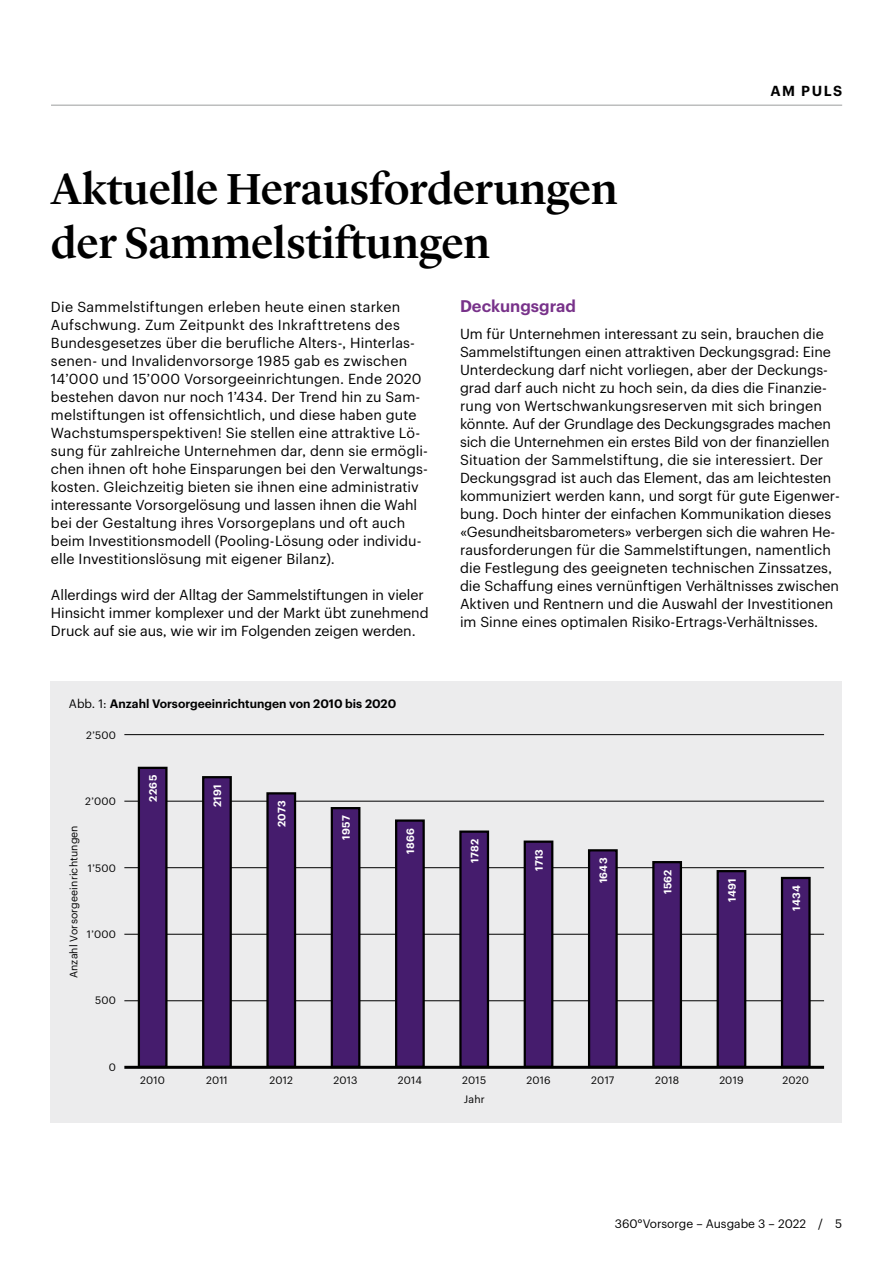
<style>
.page{position:relative;width:893px;height:1263px;background:#fff}
.page>*{position:absolute;margin:0;border:0;box-sizing:border-box;transform-origin:0 0}
.t1{font:500 45px/54px "Lyon Display";color:#000}
.t2{font:600 16.5px "Graphik";color:#78328a}
.t3{font:14.25px/18px "Graphik";color:#000}
.t4{font:600 14.25px "Graphik";letter-spacing:.105em;color:#000}
.t5{font:600 12px "Graphik";color:#000}
.t6{font:12px "Graphik";color:#000}
.t7{font:10.5px "Graphik";letter-spacing:.015em;color:#000}
.t8{font:600 10.5px "Graphik";letter-spacing:.02em;color:#fff}
.s1{font-weight:400}
</style>
<div class="page">
<div style="left:51px;top:726px;width:791px;height:396px;background:#ececed"></div>
<div style="left:51px;top:681px;width:791px;height:45px;background:#ececed"></div>
<hr style="left:124px;top:1000px;width:700px;height:1px;background:#000">
<hr style="left:124px;top:934px;width:700px;height:1px;background:#000">
<hr style="left:124px;top:867px;width:700px;height:1px;background:#000">
<hr style="left:124px;top:734px;width:700px;height:1px;background:#000">
<hr style="left:124px;top:801px;width:700px;height:1px;background:#000">
<div style="left:139px;top:768px;width:27px;height:299px;background:#451c6d"></div>
<div style="left:138px;top:767px;width:30px;height:301px;border:2px solid #000"></div>
<div style="left:203px;top:777px;width:28px;height:290px;background:#451c6d"></div>
<div style="left:202px;top:776px;width:30px;height:292px;border:2px solid #000"></div>
<div style="left:268px;top:793px;width:27px;height:274px;background:#451c6d"></div>
<div style="left:266px;top:792px;width:30px;height:276px;border:2px solid #000"></div>
<div style="left:332px;top:808px;width:27px;height:259px;background:#451c6d"></div>
<div style="left:331px;top:807px;width:29px;height:261px;border:2px solid #000"></div>
<div style="left:396px;top:820px;width:28px;height:247px;background:#451c6d"></div>
<div style="left:395px;top:819px;width:30px;height:249px;border:2px solid #000"></div>
<div style="left:460px;top:832px;width:28px;height:235px;background:#451c6d"></div>
<div style="left:459px;top:830px;width:30px;height:238px;border:2px solid #000"></div>
<div style="left:525px;top:842px;width:27px;height:225px;background:#451c6d"></div>
<div style="left:524px;top:840px;width:29px;height:228px;border:2px solid #000"></div>
<div style="left:589px;top:850px;width:28px;height:217px;background:#451c6d"></div>
<div style="left:588px;top:849px;width:30px;height:219px;border:2px solid #000"></div>
<div style="left:653px;top:862px;width:28px;height:205px;background:#451c6d"></div>
<div style="left:652px;top:861px;width:30px;height:207px;border:2px solid #000"></div>
<div style="left:718px;top:871px;width:27px;height:196px;background:#451c6d"></div>
<div style="left:717px;top:870px;width:29px;height:198px;border:2px solid #000"></div>
<div style="left:782px;top:878px;width:27px;height:189px;background:#451c6d"></div>
<div style="left:781px;top:877px;width:30px;height:191px;border:2px solid #000"></div>
<hr style="left:124px;top:1066px;width:700px;height:3px;background:#000">
<hr style="left:51px;top:105px;width:791px;height:1px;background:#9c9d9d">
<h1 class="t1" style="left:51px;top:158px;width:568px">Aktuelle Herausforderungen der Sammelstiftungen</h1>
<p class="t4" style="left:770px;top:80px;width:73px">AM PULS</p>
<p class="t3" style="left:51px;top:297px;width:379px">Die Sammelstiftungen erleben heute einen starken Aufschwung. Zum Zeitpunkt des Inkrafttretens des Bundesgesetzes über die berufliche Alters-, Hinterlas&shy;senen- und Invalidenvorsorge 1985 gab es zwischen 14’000 und 15’000 Vorsorgeeinrichtungen. Ende 2020 bestehen davon nur noch 1’434. Der Trend hin zu Sam&shy;melstiftungen ist offensichtlich, und diese haben gute Wachstumsperspektiven! Sie stellen eine attraktive Lö&shy;sung für zahlreiche Unternehmen dar, denn sie ermögli&shy;chen ihnen oft hohe Einsparungen bei den Verwaltungs&shy;kosten. Gleichzeitig bieten sie ihnen eine administrativ interessante Vorsorgelösung und lassen ihnen die Wahl bei der Gestaltung ihres Vorsorgeplans und oft auch beim Investitionsmodell (Pooling-Lösung oder individu&shy;elle Investitionslösung mit eigener Bilanz).</p>
<p class="t3" style="left:51px;top:585px;width:379px">Allerdings wird der Alltag der Sammelstiftungen in vieler<br>Hinsicht immer komplexer und der Markt übt zunehmend<br>Druck auf sie aus, wie wir im Folgenden zeigen werden.</p>
<p class="t5" style="left:69px;top:694px;width:329px"><span class="s1">Abb. 1:</span> Anzahl Vorsorgeeinrichtungen von 2010 bis 2020</p>
<p class="t7" style="left:86px;top:727px;width:32px">2’500</p>
<p class="t7" style="left:85px;top:794px;width:33px">2’000</p>
<p class="t7" style="left:66px;top:978px;width:155px;rotate:-90deg">Anzahl Vorsorgeeinrichtungen</p>
<p class="t7" style="left:88px;top:860px;width:30px">1’500</p>
<p class="t7" style="left:87px;top:926px;width:31px">1’000</p>
<p class="t7" style="left:95px;top:992px;width:22px">500</p>
<p class="t8" style="left:145px;top:802px;width:28px;rotate:-90deg">2265</p>
<p class="t8" style="left:209px;top:807px;width:24px;rotate:-90deg">2191</p>
<p class="t8" style="left:274px;top:827px;width:28px;rotate:-90deg">2073</p>
<p class="t8" style="left:338px;top:840px;width:26px;rotate:-90deg">1957</p>
<p class="t8" style="left:402px;top:853px;width:27px;rotate:-90deg">1866</p>
<p class="t7" style="left:109px;top:1059px;width:9px">0</p>
<p class="t2" style="left:460px;top:293px;width:118px">Deckungsgrad</p>
<p class="t3" style="left:460px;top:324px;width:381px">Um für Unternehmen interessant zu sein, brauchen die Sammelstiftungen einen attraktiven Deckungsgrad: Eine Unterdeckung darf nicht vorliegen, aber der Deckungs&shy;grad darf auch nicht zu hoch sein, da dies die Finanzie&shy;rung von Wertschwankungsreserven mit sich bringen könnte. Auf der Grundlage des Deckungsgrades machen sich die Unternehmen ein erstes Bild von der finanziellen Situation der Sammelstiftung, die sie interessiert. Der Deckungsgrad ist auch das Element, das am leichtesten kommuniziert werden kann, und sorgt für gute Eigenwer&shy;bung. Doch hinter der einfachen Kommunikation dieses «Gesundheitsbarometers» verbergen sich die wahren He&shy;rausforderungen für die Sammelstiftungen, namentlich die Festlegung des geeigneten technischen Zinssatzes, die Schaffung eines vernünftigen Verhältnisses zwischen Aktiven und Rentnern und die Auswahl der Investitionen im Sinne eines optimalen Risiko-Ertrags-Verhältnisses.</p>
<p class="t8" style="left:467px;top:862px;width:25px;rotate:-90deg">1782</p>
<p class="t8" style="left:531px;top:871px;width:23px;rotate:-90deg">1713</p>
<p class="t8" style="left:595px;top:883px;width:27px;rotate:-90deg">1643</p>
<p class="t8" style="left:660px;top:894px;width:26px;rotate:-90deg">1562</p>
<p class="t8" style="left:724px;top:902px;width:25px;rotate:-90deg">1491</p>
<p class="t8" style="left:788px;top:911px;width:27px;rotate:-90deg">1434</p>
<p class="t7" style="left:140px;top:1072px;width:26px">2010</p>
<p class="t7" style="left:591px;top:1072px;width:25px">2017</p>
<p class="t7" style="left:464px;top:1091px;width:22px">Jahr</p>
<p class="t7" style="left:206px;top:1072px;width:23px">2011</p>
<p class="t7" style="left:270px;top:1072px;width:25px">2012</p>
<p class="t7" style="left:334px;top:1072px;width:26px">2013</p>
<p class="t7" style="left:398px;top:1072px;width:26px">2014</p>
<p class="t7" style="left:462px;top:1072px;width:25px">2015</p>
<p class="t7" style="left:526px;top:1072px;width:26px">2016</p>
<p class="t7" style="left:655px;top:1072px;width:26px">2018</p>
<p class="t7" style="left:719px;top:1072px;width:26px">2019</p>
<p class="t7" style="left:782px;top:1072px;width:28px">2020</p>
<p class="t6" style="left:615px;top:1215px;width:229px">360°Vorsorge – Ausgabe 3 – 2022 / 5</p>
</div>
